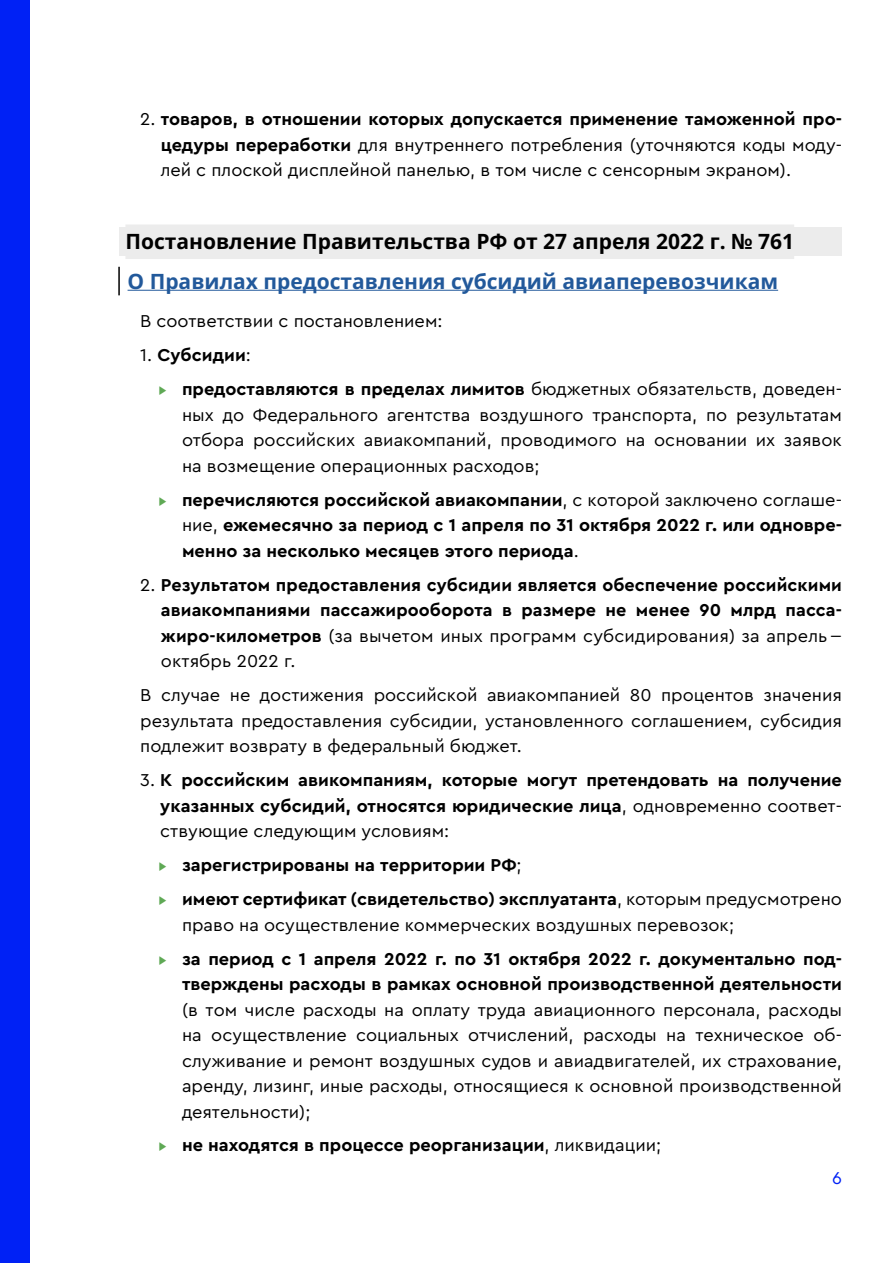
<style>
.page{position:relative;width:893px;height:1263px;background:#fff}
.page>*{position:absolute;margin:0;border:0;box-sizing:border-box;transform-origin:0 0}
.t1{font:700 21px "Open Sans";color:#000}
.t2{font:700 21px "Open Sans";color:#22599b}
.t3{font:700 18px/25.5px "Cera Pro";color:#000}
.t4{font:18px/25.5px "Cera Pro";color:#000;text-align:justify}
.t5{font:18px "Cera Pro";color:#0021f5}
.s1{font-weight:700}
.s2{font-weight:400}
.s3{font-weight:400;color:#5fa955}
</style>
<div class="page">
<div style="left:0;top:0;width:30px;height:1263px;background:#0021f5"></div>
<div style="left:119px;top:227px;width:723px;height:28px;background:#ececec"></div>
<div style="left:125px;top:224px;width:669px;height:35px;background:#ececec"></div>
<hr style="left:118px;top:267px;width:2px;height:28px;background:#000">
<hr style="left:128px;top:290px;width:650px;height:1px;background:#22599b">
<p class="t4" style="left:161px;top:106px;width:683px;text-indent:-20px">2. <span class="s1">товаров, в отношении которых допускается применение таможенной про&shy;цедуры переработки</span> для внутреннего потребления (уточняются коды моду&shy;лей с плоской дисплейной панелью, в том числе с сенсорным экраном).</p>
<p class="t1" style="left:125px;top:227px;width:670px">Постановление Правительства РФ от 27 апреля 2022 г. № 761</p>
<p class="t2" style="left:128px;top:267px;width:652px">О Правилах предоставления субсидий авиаперевозчикам</p>
<p class="t4" style="left:140px;top:307px;width:304px">В соответствии с постановлением:</p>
<p class="t3" style="left:157px;top:337px;width:686px;line-height:34px;text-indent:-17px"><span class="s2">1.</span> Субсидии<span class="s2">:<br></span><span class="s3">▸</span> предоставляются в пределах лимитов <span class="s2">бюджетных обязательств, доведен-</span></p>
<p class="t4" style="left:182px;top:401px;width:661px">ных до Федерального агентства воздушного транспорта, по результатам отбора российских авиакомпаний, проводимого на основании их заявок на возмещение операционных расходов;</p>
<p class="t3" style="left:182px;top:486px;width:661px;text-align:justify;text-indent:-25px"><span class="s3">▸</span> перечисляются российской авиакомпании<span class="s2">, с которой заключено соглаше&shy;ние,</span> ежемесячно за период с 1 апреля по 31 октября 2022 г. или одновре&shy;менно за несколько месяцев этого периода<span class="s2">.</span></p>
<p class="t3" style="left:161px;top:571px;width:682px;text-align:justify;text-indent:-21px"><span class="s2">2.</span> Результатом предоставления субсидии является обеспечение российскими авиакомпаниями пассажирооборота в размере не менее 90 млрд пасса&shy;жиро-километров <span class="s2">(за вычетом иных программ субсидирования) за апрель – октябрь 2022 г.</span></p>
<p class="t4" style="left:140px;top:681px;width:703px">В случае не достижения российской авиакомпанией 80 процентов значения результата предоставления субсидии, установленного соглашением, субсидия подлежит возврату в федеральный бюджет.</p>
<p class="t3" style="left:160px;top:767px;width:683px;text-align:justify;text-indent:-20px"><span class="s2">3.</span> К российским авикомпаниям, которые могут претендовать на получение указанных субсидий, относятся юридические лица<span class="s2">, одновременно соответ&shy;ствующие следующим условиям:</span></p>
<p class="t3" style="left:157px;top:847px;width:686px;line-height:34px"><span class="s3">▸</span> зарегистрированы на территории РФ<span class="s2">;<br></span><span class="s3">▸</span> имеют сертификат (свидетельство) эксплуатанта<span class="s2">, которым предусмотрено</span></p>
<p class="t3" style="left:157px;top:907px;width:686px;line-height:34px;text-indent:25px"><span class="s2">право на осуществление коммерческих воздушных перевозок;<br></span><span class="s3">▸</span> за период с 1 апреля 2022 г. по 31 октября 2022 г. документально под-</p>
<p class="t3" style="left:182px;top:971px;width:661px">тверждены расходы в рамках основной производственной деятельности</p>
<p class="t4" style="left:182px;top:996px;width:661px">(в том числе расходы на оплату труда авиационного персонала, расходы на осуществление социальных отчислений, расходы на техническое об&shy;служивание и ремонт воздушных судов и авиадвигателей, их страхование, аренду, лизинг, иные расходы, относящиеся к основной производственной деятельности);</p>
<p class="t3" style="left:157px;top:1131px;width:505px"><span class="s3">▸</span> не находятся в процессе реорганизации<span class="s2">, ликвидации;</span></p>
<p class="t5" style="left:832px;top:1166px;width:11px">6</p>
</div>
